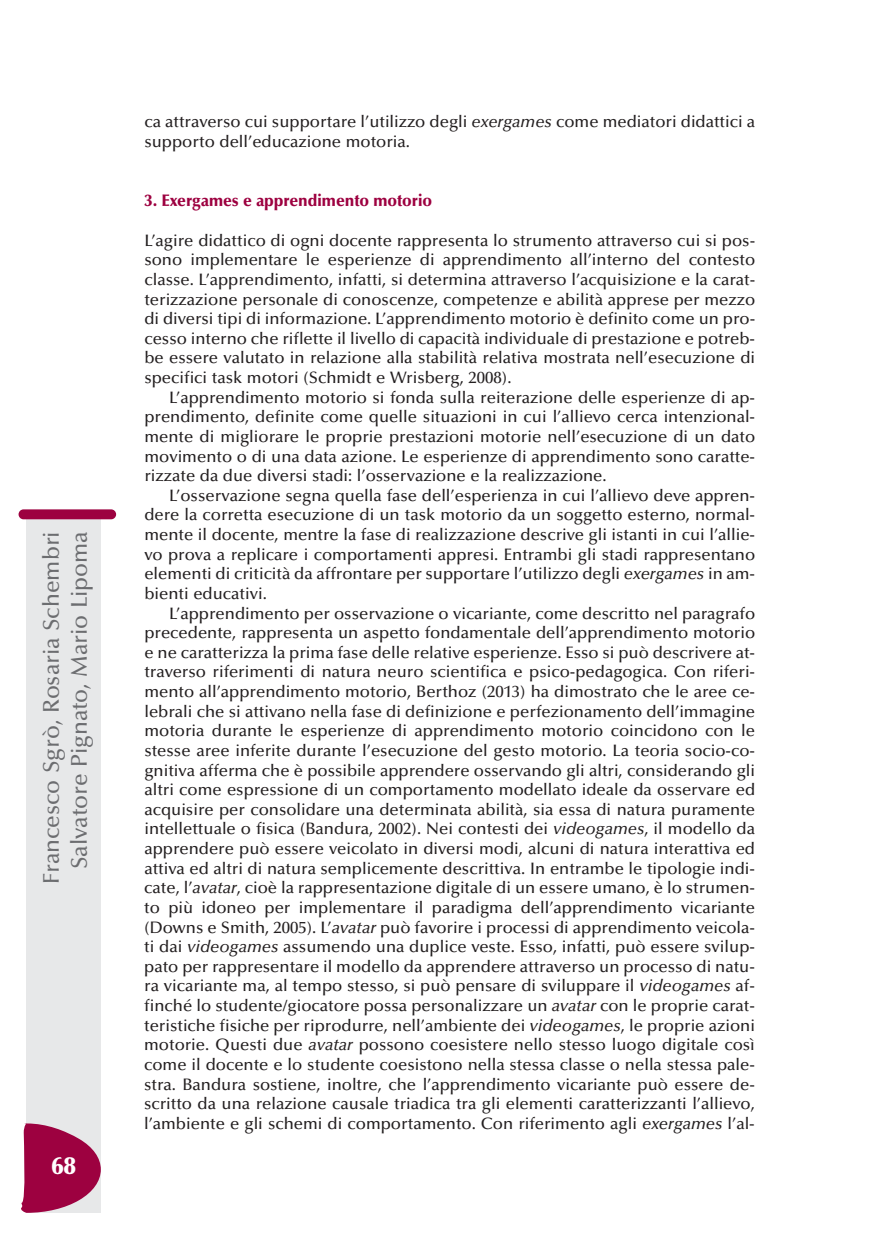
<style>
.page{position:relative;width:869px;height:1241px;background:#fff}
.page>*{position:absolute;margin:0;border:0;box-sizing:border-box;transform-origin:0 0}
.t1{font:900 24.5px "Optima";color:#fff}
.t2{font:500 22.75px/28px "Optima";color:#6c6d70;text-align:right}
.t3{font:500 16.62px/19.6px "Optima";color:#231f20;text-align:justify}
.t4{font:900 16.62px "Optima";color:#9d0140;scale:.95 1}
.s1{font-style:italic}
</style>
<div class="page">
<div style="left:27px;top:517px;width:74px;height:695px;background:#e7e8e9"></div>
<div style="left:19px;top:509px;width:97px;height:10px;background:#9d0140;border-radius:5px"></div>
<svg style="left:21px;top:1122px;width:80px;height:90px"></svg>
<h2 class="t2" style="left:39px;top:883px;width:354px;rotate:-90deg">Francesco Sgrò, Rosaria Schembri<br>Salvatore Pignato, Mario Lipoma</h2>
<h1 class="t1" style="left:52px;top:1155px;width:26px">68</h1>
<p class="t3" style="left:144px;top:113px;width:612px">ca attraverso cui supportare l’utilizzo degli <span class="s1">exergames</span> come mediatori didattici a supporto dell’educazione motoria.</p>
<p class="t4" style="left:144px;top:193px;width:304px">3. Exergames e apprendimento motorio</p>
<p class="t3" style="left:144px;top:232px;width:612px">L’agire didattico di ogni docente rappresenta lo strumento attraverso cui si pos&shy;sono implementare le esperienze di apprendimento all’interno del contesto classe. L’apprendimento, infatti, si determina attraverso l’acquisizione e la carat&shy;terizzazione personale di conoscenze, competenze e abilità apprese per mezzo di diversi tipi di informazione. L’apprendimento motorio è definito come un pro&shy;cesso interno che riflette il livello di capacità individuale di prestazione e potreb&shy;be essere valutato in relazione alla stabilità relativa mostrata nell’esecuzione di specifici task motori (Schmidt e Wrisberg, 2008).</p>
<p class="t3" style="left:144px;top:389px;width:612px;text-indent:25px">L’apprendimento motorio si fonda sulla reiterazione delle esperienze di ap&shy;prendimento, definite come quelle situazioni in cui l’allievo cerca intenzional&shy;mente di migliorare le proprie prestazioni motorie nell’esecuzione di un dato movimento o di una data azione. Le esperienze di apprendimento sono caratte&shy;rizzate da due diversi stadi: l’osservazione e la realizzazione.</p>
<p class="t3" style="left:144px;top:487px;width:612px;text-indent:25px">L’osservazione segna quella fase dell’esperienza in cui l’allievo deve appren&shy;dere la corretta esecuzione di un task motorio da un soggetto esterno, normal&shy;mente il docente, mentre la fase di realizzazione descrive gli istanti in cui l’allie&shy;vo prova a replicare i comportamenti appresi. Entrambi gli stadi rappresentano elementi di criticità da affrontare per supportare l’utilizzo degli <span class="s1">exergames</span> in am&shy;bienti educativi.</p>
<p class="t3" style="left:144px;top:604px;width:612px;text-indent:25px">L’apprendimento per osservazione o vicariante, come descritto nel paragrafo precedente, rappresenta un aspetto fondamentale dell’apprendimento motorio e ne caratterizza la prima fase delle relative esperienze. Esso si può descrivere at&shy;traverso riferimenti di natura neuro scientifica e psico-pedagogica. Con riferi&shy;mento all’apprendimento motorio, Berthoz (2013) ha dimostrato che le aree ce&shy;lebrali che si attivano nella fase di definizione e perfezionamento dell’immagine motoria durante le esperienze di apprendimento motorio coincidono con le stesse aree inferite durante l’esecuzione del gesto motorio. La teoria socio-co&shy;gnitiva afferma che è possibile apprendere osservando gli altri, considerando gli altri come espressione di un comportamento modellato ideale da osservare ed acquisire per consolidare una determinata abilità, sia essa di natura puramente intellettuale o fisica (Bandura, 2002). Nei contesti dei <span class="s1">videogames</span>, il modello da apprendere può essere veicolato in diversi modi, alcuni di natura interattiva ed attiva ed altri di natura semplicemente descrittiva. In entrambe le tipologie indi&shy;cate, l’<span class="s1">avatar</span>, cioè la rappresentazione digitale di un essere umano, è lo strumen&shy;to più idoneo per implementare il paradigma dell’apprendimento vicariante (Downs e Smith, 2005). L’<span class="s1">avatar</span> può favorire i processi di apprendimento veicola&shy;ti dai <span class="s1">videogames</span> assumendo una duplice veste. Esso, infatti, può essere svilup&shy;pato per rappresentare il modello da apprendere attraverso un processo di natu&shy;ra vicariante ma, al tempo stesso, si può pensare di sviluppare il <span class="s1">videogames</span> af&shy;finché lo studente/giocatore possa personalizzare un <span class="s1">avatar</span> con le proprie carat&shy;teristiche fisiche per riprodurre, nell’ambiente dei <span class="s1">videogames</span>, le proprie azioni motorie. Questi due <span class="s1">avatar</span> possono coesistere nello stesso luogo digitale così come il docente e lo studente coesistono nella stessa classe o nella stessa pale&shy;stra. Bandura sostiene, inoltre, che l’apprendimento vicariante può essere de&shy;scritto da una relazione causale triadica tra gli elementi caratterizzanti l’allievo, l’ambiente e gli schemi di comportamento. Con riferimento agli <span class="s1">exergames</span> l’al-</p>
</div>
